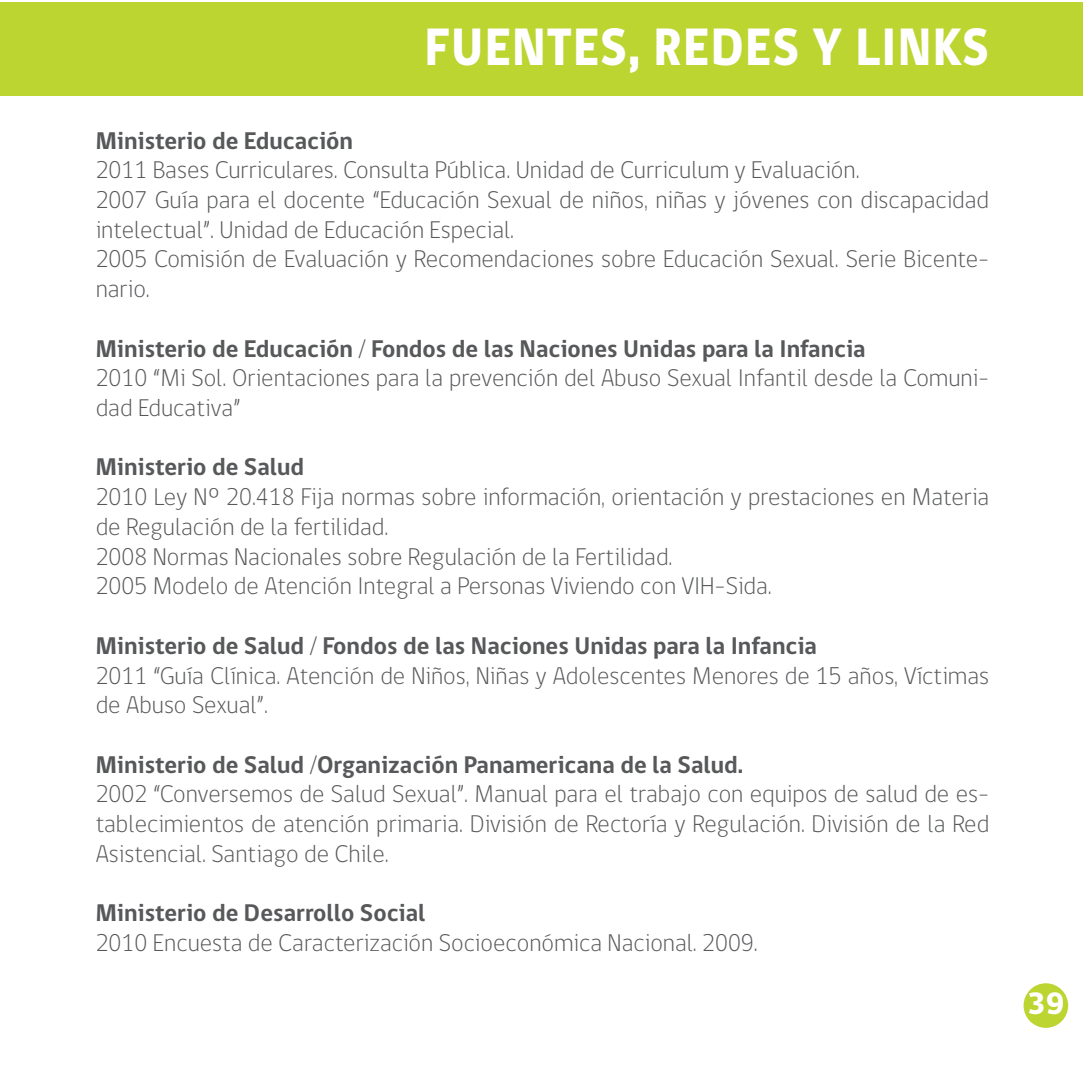
<style>
.page{position:relative;width:1085px;height:1085px;background:#fff}
.page>*{position:absolute;margin:0;border:0;box-sizing:border-box;transform-origin:0 0}
.t1{font:800 54px "gob CL";letter-spacing:.025em;color:#fff;scale:.9 1}
.t2{font:800 31.5px "gob CL";color:#fff}
.t3{font:300 24.75px/29.7px "gob CL";color:#57585a}
.t4{font:700 24.75px "gob CL";color:#57585a}
</style>
<div class="page">
<div style="left:1023px;top:983px;width:44px;height:44px;background:#bcd531;border-radius:50%"></div>
<div style="left:0;top:2px;width:1082px;height:94px;background:#bcd531"></div>
<h1 class="t1" style="left:424px;top:10px;width:629px">FUENTES, REDES Y LINKS</h1>
<p class="t4" style="left:96px;top:123px;width:259px">Ministerio de Educación</p>
<p class="t3" style="left:96px;top:156px;width:894px">2011 Bases Curriculares. Consulta Pública. Unidad de Curriculum y Evaluación.<br>2007 Guía para el docente “Educación Sexual de niños, niñas y jóvenes con discapacidad intelectual”. Unidad de Educación Especial.<br>2005 Comisión de Evaluación y Recomendaciones sobre Educación Sexual. Serie Bicente&shy;nario.</p>
<p class="t4" style="left:96px;top:331px;width:771px">Ministerio de Educación / Fondos de las Naciones Unidas para la Infancia</p>
<p class="t3" style="left:96px;top:364px;width:894px">2010 “Mi Sol. Orientaciones para la prevención del Abuso Sexual Infantil desde la Comuni&shy;dad Educativa”</p>
<p class="t4" style="left:96px;top:450px;width:210px">Ministerio de Salud</p>
<p class="t3" style="left:96px;top:482px;width:895px">2010 Ley Nº 20.418 Fija normas sobre información, orientación y prestaciones en Materia de Regulación de la fertilidad.<br>2008 Normas Nacionales sobre Regulación de la Fertilidad.<br>2005 Modelo de Atención Integral a Personas Viviendo con VIH-Sida.</p>
<p class="t4" style="left:96px;top:628px;width:722px">Ministerio de Salud / Fondos de las Naciones Unidas para la Infancia</p>
<p class="t3" style="left:96px;top:661px;width:894px">2011 “Guía Clínica. Atención de Niños, Niñas y Adolescentes Menores de 15 años, Víctimas de Abuso Sexual”.</p>
<p class="t4" style="left:96px;top:747px;width:649px">Ministerio de Salud /Organización Panamericana de la Salud.</p>
<p class="t3" style="left:96px;top:779px;width:894px;text-align:justify">2002 “Conversemos de Salud Sexual”. Manual para el trabajo con equipos de salud de es&shy;tablecimientos de atención primaria. División de Rectoría y Regulación. División de la Red Asistencial. Santiago de Chile.</p>
<p class="t4" style="left:96px;top:895px;width:331px">Ministerio de Desarrollo Social</p>
<p class="t3" style="left:96px;top:928px;width:663px">2010 Encuesta de Caracterización Socioeconómica Nacional. 2009.</p>
<p class="t2" style="left:1027px;top:982px;width:39px">39</p>
</div>
